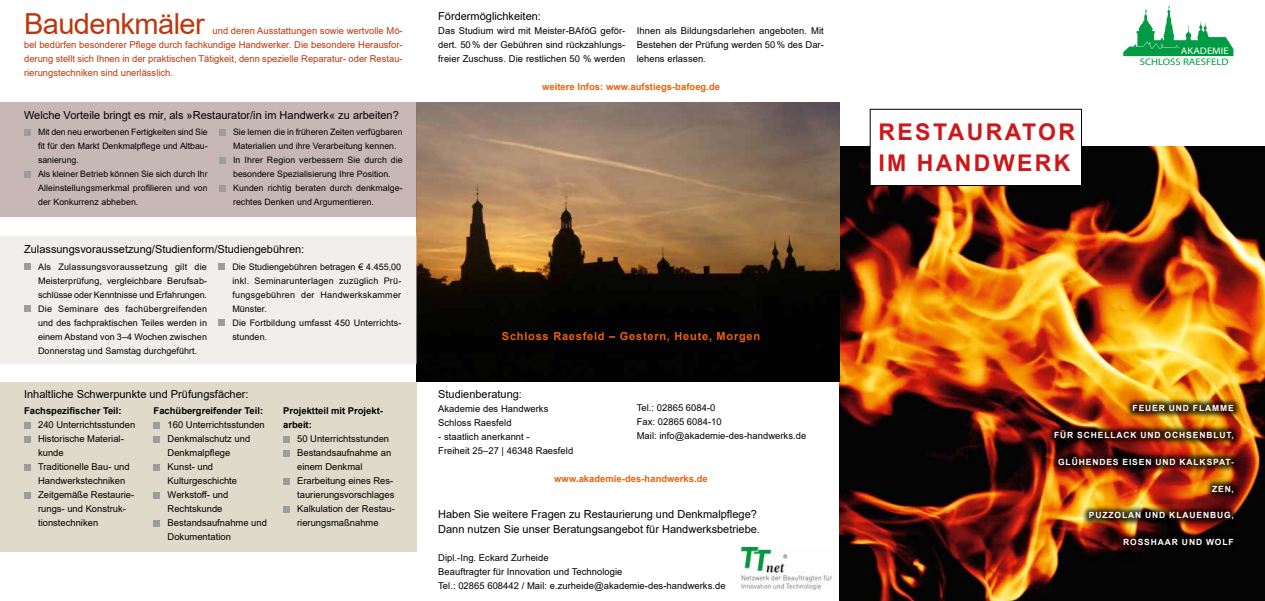
<style>
.page{position:relative;width:1265px;height:601px;background:#fff}
.page>*{position:absolute;margin:0;border:0;box-sizing:border-box;transform-origin:0 0}
.t1{font:29px "Arial";letter-spacing:-.02em;color:#bc370d}
.t2{font:700 23px/31.6px "Arial";letter-spacing:.105em;color:#cd1719}
.t3{font:11px/14.8px "Arial";color:#000}
.t4{font:700 11px "Arial";letter-spacing:.07em;color:#eb610c}
.t5{font:9.6px "Myriad Pro";color:#009b43;scale:1.12 1}
.t6{font:9.6px "Myriad Pro";color:#fff;scale:1.12 1}
.t7{font:9.4px/14px "Arial";color:#000}
.t8{font:9.4px/14px "Arial";color:#bc370d;text-align:justify}
.t9{font:700 9.4px/14px "Arial";color:#000}
.t10{font:700 9.4px "Arial";letter-spacing:.005em;color:#eb610c}
.t11{font:9px/14px "Arial";letter-spacing:.01em;color:#000;text-align:justify}
.t12{font:8.8px/14px "Arial";color:#000}
.t13{font:700 8.5px "Arial";letter-spacing:.105em;color:#fff}
</style>
<div class="page">
<img style="left:839px;top:147px;width:425px;height:454px">
<img style="left:417px;top:102px;width:422px;height:280px">
<div style="left:870px;top:109px;width:211px;height:77px;background:#fff"></div>
<div style="left:869px;top:109px;width:212px;height:77px;border:1px solid #000"></div>
<div style="left:1046px;top:397px;width:195px;height:156px;background:#000;opacity:.75"></div>
<div style="left:0;top:382px;width:417px;height:169px;background:#dfdac9"></div>
<div style="left:24px;top:422px;width:7px;height:6px;background:#9d9d9c"></div>
<div style="left:24px;top:436px;width:7px;height:6px;background:#9d9d9c"></div>
<div style="left:24px;top:464px;width:7px;height:6px;background:#9d9d9c"></div>
<div style="left:24px;top:492px;width:7px;height:6px;background:#9d9d9c"></div>
<svg style="left:154px;top:422px;width:6px;height:6px"></svg>
<svg style="left:154px;top:436px;width:6px;height:6px"></svg>
<svg style="left:154px;top:464px;width:6px;height:6px"></svg>
<svg style="left:154px;top:492px;width:6px;height:6px"></svg>
<svg style="left:154px;top:520px;width:6px;height:6px"></svg>
<div style="left:283px;top:436px;width:7px;height:6px;background:#9d9d9c"></div>
<div style="left:283px;top:450px;width:7px;height:6px;background:#9d9d9c"></div>
<div style="left:283px;top:478px;width:7px;height:6px;background:#9d9d9c"></div>
<div style="left:283px;top:506px;width:7px;height:6px;background:#9d9d9c"></div>
<svg style="left:1123px;top:5px;width:110px;height:51px"></svg>
<div style="left:0;top:102px;width:417px;height:115px;background:#c8b8b5"></div>
<div style="left:24px;top:129px;width:7px;height:6px;background:#9d9d9c"></div>
<div style="left:24px;top:171px;width:7px;height:6px;background:#9d9d9c"></div>
<svg style="left:219px;top:129px;width:6px;height:6px"></svg>
<svg style="left:219px;top:157px;width:6px;height:6px"></svg>
<svg style="left:219px;top:185px;width:6px;height:6px"></svg>
<div style="left:0;top:236px;width:417px;height:128px;background:#f0efec"></div>
<div style="left:24px;top:263px;width:7px;height:7px;background:#9d9d9c"></div>
<div style="left:24px;top:305px;width:7px;height:7px;background:#9d9d9c"></div>
<div style="left:218px;top:263px;width:7px;height:7px;background:#9d9d9c"></div>
<div style="left:218px;top:319px;width:7px;height:7px;background:#9d9d9c"></div>
<img style="left:741px;top:548px;width:90px;height:41px">
<h1 class="t1" style="left:24px;top:4px;width:182px">Baudenkmäler</h1>
<p class="t8" style="left:24px;top:24px;width:380px;text-indent:188px">und deren Ausstattungen sowie wertvolle Mö&shy;bel bedürfen besonderer Pflege durch fachkundige Handwerker. Die besondere Herausfor&shy;derung stellt sich Ihnen in der praktischen Tätigkeit, denn spezielle Reparatur- oder Restau&shy;rierungstechniken sind unerlässlich.</p>
<p class="t3" style="left:24px;top:107px;width:376px">Welche Vorteile bringt es mir, als »Restaurator/in im Handwerk« zu arbeiten?</p>
<p class="t12" style="left:38px;top:125px;width:171px">Mit den neu erworbenen Fertigkeiten sind Sie fit für den Markt Denkmalpflege und Altbau&shy;sanierung.<br>Als kleiner Betrieb können Sie sich durch Ihr Alleinstellungsmerkmal profilieren und von der Konkurrenz abheben.</p>
<p class="t12" style="left:233px;top:125px;width:171px">Sie lernen die in früheren Zeiten verfügbaren Materialien und ihre Verarbeitung kennen.<br>In Ihrer Region verbessern Sie durch die besondere Spezialisierung Ihre Position.<br>Kunden richtig beraten durch denkmalge&shy;rechtes Denken und Argumentieren.</p>
<p class="t3" style="left:24px;top:241px;width:282px">Zulassungsvoraussetzung/Studienform/Studiengebühren:</p>
<p class="t11" style="left:38px;top:259px;width:170px">Als Zulassungsvoraussetzung gilt die Meisterprüfung, vergleichbare Berufsab&shy;schlüsse oder Kenntnisse und Erfahrungen.<br>Die Seminare des fachübergreifenden und des fachpraktischen Teiles werden in einem Abstand von 3–4 Wochen zwischen Donnerstag und Samstag durchgeführt.</p>
<p class="t11" style="left:232px;top:259px;width:170px;text-align:left">Die Studiengebühren betragen € 4.455,00 inkl. Seminarunterlagen zuzüglich Prü&shy;fungsgebühren der Handwerkskammer<br>Münster.<br>Die Fortbildung umfasst 450 Unterrichts&shy;stunden.</p>
<p class="t3" style="left:24px;top:386px;width:226px">Inhaltliche Schwerpunkte und Prüfungsfächer:</p>
<p class="t9" style="left:24px;top:404px;width:99px">Fachspezifischer Teil:</p>
<p class="t7" style="left:38px;top:418px;width:99px">240 Unterrichtsstunden<br>Historische Material&shy;kunde<br>Traditionelle Bau- und<br>Handwerkstechniken<br>Zeitgemäße Restaurie&shy;rungs- und Konstruk&shy;tionstechniken</p>
<p class="t9" style="left:154px;top:404px;width:111px">Fachübergreifender Teil:</p>
<p class="t7" style="left:168px;top:418px;width:101px">160 Unterrichtsstunden<br>Denkmalschutz und<br>Denkmalpflege<br>Kunst- und<br>Kulturgeschichte<br>Werkstoff- und<br>Rechtskunde<br>Bestandsaufnahme und<br>Dokumentation</p>
<p class="t9" style="left:283px;top:404px;width:101px">Projektteil mit Projekt&shy;arbeit:</p>
<p class="t7" style="left:297px;top:432px;width:99px">50 Unterrichtsstunden<br>Bestandsaufnahme an einem Denkmal<br>Erarbeitung eines Res&shy;taurierungsvorschlages<br>Kalkulation der Restau&shy;rierungsmaßnahme</p>
<p class="t3" style="left:438px;top:9px;width:104px">Fördermöglichkeiten:</p>
<p class="t7" style="left:438px;top:24px;width:189px;text-align:justify">Das Studium wird mit Meister-BAföG geför&shy;dert. 50% der Gebühren sind rückzahlungs&shy;freier Zuschuss. Die restlichen 50 % werden</p>
<p class="t7" style="left:636px;top:24px;width:189px;text-align:justify">Ihnen als Bildungsdarlehen angeboten. Mit Bestehen der Prüfung werden 50% des Dar&shy;lehens erlassen.</p>
<p class="t10" style="left:542px;top:80px;width:179px">weitere Infos: www.aufstiegs-bafoeg.de</p>
<p class="t4" style="left:502px;top:329px;width:260px">Schloss Raesfeld – Gestern, Heute, Morgen</p>
<p class="t3" style="left:438px;top:387px;width:85px">Studienberatung:</p>
<p class="t7" style="left:438px;top:402px;width:112px">Akademie des Handwerks<br>Schloss Raesfeld</p>
<p class="t7" style="left:438px;top:430px;width:137px">- staatlich anerkannt -<br>Freiheit 25–27 | 46348 Raesfeld</p>
<p class="t7" style="left:636px;top:400px;width:171px">Tel.: 02865 6084-0<br>Fax: 02865 6084-10<br>Mail: info@akademie-des-handwerks.de</p>
<p class="t10" style="left:554px;top:472px;width:155px">www.akademie-des-handwerks.de</p>
<p class="t3" style="left:438px;top:507px;width:323px">Haben Sie weitere Fragen zu Restaurierung und Denkmalpflege?<br>Dann nutzen Sie unser Beratungsangebot für Handwerksbetriebe.</p>
<p class="t7" style="left:438px;top:550px;width:289px">Dipl.-Ing. Eckard Zurheide<br>Beauftragter für Innovation und Technologie<br>Tel.: 02865 608442 / Mail: e.zurheide@akademie-des-handwerks.de</p>
<p class="t6" style="left:1180px;top:45px;width:44px">AKADEMIE</p>
<h2 class="t2" style="left:878px;top:116px;width:198px">RESTAURATOR<br>IM HANDWERK</h2>
<p class="t5" style="left:1139px;top:55px;width:81px">SCHLOSS RAESFELD</p>
<p class="t13" style="left:1132px;top:402px;width:103px">FEUER UND FLAMME</p>
<p class="t13" style="left:1053px;top:429px;width:181px">FÜR SCHELLACK UND OCHSENBLUT,</p>
<p class="t13" style="left:1057px;top:456px;width:177px">GLÜHENDES EISEN UND KALKSPAT-</p>
<p class="t13" style="left:1211px;top:483px;width:23px">ZEN,</p>
<p class="t13" style="left:1088px;top:509px;width:146px">PUZZOLAN UND KLAUENBUG,</p>
<p class="t13" style="left:1123px;top:536px;width:112px">ROSSHAAR UND WOLF</p>
</div>
